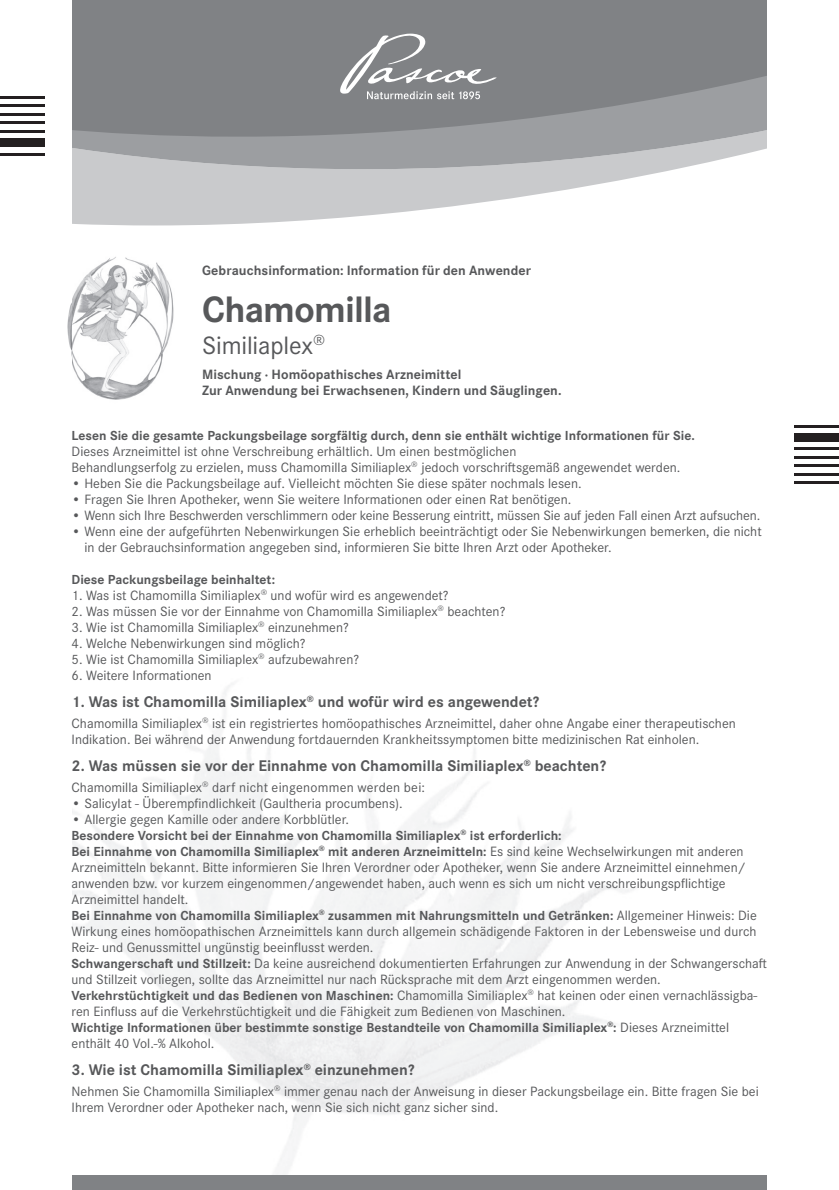
<style>
.page{position:relative;width:839px;height:1190px;background:#fff}
.page>*{position:absolute;margin:0;border:0;box-sizing:border-box;transform-origin:0 0}
.t1{font:700 38px "Corporate S Pro";letter-spacing:-.02em;color:#57585a}
.t2{font:26px "Corporate S Pro";letter-spacing:-.005em;color:#57585a}
.t3{font:700 16px "Corporate S Pro";color:#57585a}
.t4{font:14px/16px "Corporate S Pro";color:#57585a}
.t5{font:700 14px/16px "Corporate S Pro";letter-spacing:.005em;color:#57585a}
.t6{font:700 13.6px/16px "Corporate S Pro";color:#57585a}
.s1{font-weight:400;font-size:14px}
.s2{font-weight:700;font-size:13.6px}
</style>
<div class="page">
<svg style="left:72px;top:185px;width:520px;height:40px;fill:#c9cacc"></svg>
<svg style="left:72px;top:0;width:695px;height:185px;background:#929497"></svg>
<hr style="left:0;top:153px;width:45px;height:2px;background:#231f20">
<div style="left:0;top:138px;width:45px;height:9px;background:#231f20"></div>
<hr style="left:0;top:130px;width:45px;height:3px;background:#231f20">
<hr style="left:0;top:121px;width:45px;height:3px;background:#231f20">
<hr style="left:0;top:113px;width:45px;height:3px;background:#231f20">
<hr style="left:0;top:104px;width:45px;height:3px;background:#231f20">
<hr style="left:0;top:96px;width:45px;height:3px;background:#231f20">
<div style="left:72px;top:1174px;width:694px;height:16px;background:#808285"></div>
<svg style="left:340px;top:34px;width:156px;height:65px;background:#959699"></svg>
<img style="left:67px;top:257px;width:107px;height:143px">
<hr style="left:793px;top:425px;width:45px;height:3px;background:#231f20">
<div style="left:793px;top:433px;width:45px;height:9px;background:#231f20"></div>
<hr style="left:793px;top:447px;width:45px;height:3px;background:#231f20">
<hr style="left:793px;top:456px;width:45px;height:3px;background:#231f20">
<hr style="left:793px;top:464px;width:45px;height:3px;background:#231f20">
<hr style="left:793px;top:473px;width:45px;height:3px;background:#231f20">
<hr style="left:793px;top:481px;width:45px;height:3px;background:#231f20">
<p class="t5" style="left:202px;top:262px;width:330px">Gebrauchsinformation: Information für den Anwender</p>
<h1 class="t1" style="left:202px;top:279px;width:191px">Chamomilla</h1>
<h2 class="t2" style="left:202px;top:326px;width:124px">Similiaplex<sup>®</sup></h2>
<p class="t5" style="left:202px;top:366px;width:361px">Mischung · Homöopathisches Arzneimittel<br>Zur Anwendung bei Erwachsenen, Kindern und Säuglingen.</p>
<p class="t6" style="left:71px;top:426px;width:624px">Lesen Sie die gesamte Packungsbeilage sorgfältig durch, denn sie enthält wichtige Informationen für Sie.</p>
<p class="t4" style="left:71px;top:442px;width:610px">Dieses Arzneimittel ist ohne Verschreibung erhältlich. Um einen bestmöglichen<br>Behandlungserfolg zu erzielen, muss Chamomilla Similiaplex<sup>®</sup> jedoch vorschriftsgemäß angewendet werden.</p>
<p class="t4" style="left:71px;top:474px;width:511px">• Heben Sie die Packungsbeilage auf. Vielleicht möchten Sie diese später nochmals lesen.</p>
<p class="t4" style="left:71px;top:490px;width:501px">• Fragen Sie Ihren Apotheker, wenn Sie weitere Informationen oder einen Rat benötigen.</p>
<p class="t4" style="left:71px;top:506px;width:690px">• Wenn sich Ihre Beschwerden verschlimmern oder keine Besserung eintritt, müssen Sie auf jeden Fall einen Arzt aufsuchen.</p>
<p class="t4" style="left:84px;top:522px;width:678px;text-indent:-13px">• Wenn eine der aufgeführten Nebenwirkungen Sie erheblich beeinträchtigt oder Sie Nebenwirkungen bemerken, die nicht in der Gebrauchsinformation angegeben sind, informieren Sie bitte Ihren Arzt oder Apotheker.</p>
<p class="t6" style="left:71px;top:570px;width:205px">Diese Packungsbeilage beinhaltet:</p>
<p class="t4" style="left:71px;top:586px;width:378px">1. Was ist Chamomilla Similiaplex<sup>®</sup> und wofür wird es angewendet?</p>
<p class="t4" style="left:71px;top:602px;width:435px">2. Was müssen Sie vor der Einnahme von Chamomilla Similiaplex<sup>®</sup> beachten?</p>
<p class="t4" style="left:71px;top:618px;width:279px">3. Wie ist Chamomilla Similiaplex<sup>®</sup> einzunehmen?</p>
<p class="t4" style="left:71px;top:634px;width:235px">4. Welche Nebenwirkungen sind möglich?</p>
<p class="t4" style="left:71px;top:650px;width:289px">5. Wie ist Chamomilla Similiaplex<sup>®</sup> aufzubewahren?</p>
<p class="t4" style="left:71px;top:666px;width:141px">6. Weitere Informationen</p>
<p class="t3" style="left:71px;top:689px;width:469px">1. Was ist Chamomilla Similiaplex<sup>®</sup> und wofür wird es angewendet?</p>
<p class="t4" style="left:71px;top:714px;width:665px">Chamomilla Similiaplex<sup>®</sup> ist ein registriertes homöopathisches Arzneimittel, daher ohne Angabe einer therapeutischen<br>Indikation. Bei während der Anwendung fortdauernden Krankheitssymptomen bitte medizinischen Rat einholen.</p>
<p class="t3" style="left:71px;top:753px;width:535px">2. Was müssen sie vor der Einnahme von Chamomilla Similiaplex<sup>®</sup> beachten?</p>
<p class="t4" style="left:71px;top:778px;width:355px">Chamomilla Similiaplex<sup>®</sup> darf nicht eingenommen werden bei:</p>
<p class="t4" style="left:71px;top:794px;width:332px">• Salicylat - Überempfindlichkeit (Gaultheria procumbens).</p>
<p class="t4" style="left:71px;top:810px;width:279px">• Allergie gegen Kamille oder andere Korbblütler.</p>
<p class="t6" style="left:71px;top:826px;width:673px">Besondere Vorsicht bei der Einnahme von Chamomilla Similiaplex<sup>®</sup> ist erforderlich:<br>Bei Einnahme von Chamomilla Similiaplex<sup>®</sup> mit anderen Arzneimitteln: <span class="s1">Es sind keine Wechselwirkungen mit anderen</span></p>
<p class="t4" style="left:71px;top:858px;width:675px">Arzneimitteln bekannt. Bitte informieren Sie Ihren Verordner oder Apotheker, wenn Sie andere Arzneimittel einnehmen/ anwenden bzw. vor kurzem eingenommen/angewendet haben, auch wenn es sich um nicht verschreibungspflichtige<br>Arzneimittel handelt.</p>
<p class="t6" style="left:71px;top:906px;width:686px">Bei Einnahme von Chamomilla Similiaplex<sup>®</sup> zusammen mit Nahrungsmitteln und Getränken: <span class="s1">Allgemeiner Hinweis: Die</span></p>
<p class="t4" style="left:71px;top:922px;width:696px">Wirkung eines homöopathischen Arzneimittels kann durch allgemein schädigende Faktoren in der Lebensweise und durch Reiz- und Genussmittel ungünstig beeinflusst werden.<br><span class="s2">Schwangerschaft und Stillzeit:</span> Da keine ausreichend dokumentierten Erfahrun gen zur Anwendung in der Schwangerschaft und Stillzeit vorliegen, sollte das Arzneimittel nur nach Rücksprache mit dem Arzt eingenommen werden.<br><span class="s2">Verkehrstüchtigkeit und das Bedienen von Maschinen:</span> Chamomilla Similiaplex<sup>®</sup> hat keinen oder einen vernachlässigba&shy;ren Einfluss auf die Verkehrstüchtigkeit und die Fähig keit zum Bedienen von Maschinen.</p>
<p class="t6" style="left:71px;top:1018px;width:658px">Wichtige Informationen über bestimmte sonstige Bestandteile von Chamomilla Similiaplex<sup>®</sup>: <span class="s1">Dieses Arzneimittel</span></p>
<p class="t4" style="left:71px;top:1034px;width:144px">enthält 40 Vol.-% Alkohol.</p>
<p class="t3" style="left:71px;top:1057px;width:344px">3. Wie ist Chamomilla Similiaplex<sup>®</sup> einzunehmen?</p>
<p class="t4" style="left:71px;top:1082px;width:688px">Nehmen Sie Chamomilla Similiaplex<sup>®</sup> immer genau nach der Anweisung in dieser Packungsbeilage ein. Bitte fragen Sie bei<br>Ihrem Verordner oder Apotheker nach, wenn Sie sich nicht ganz sicher sind.</p>
</div>
